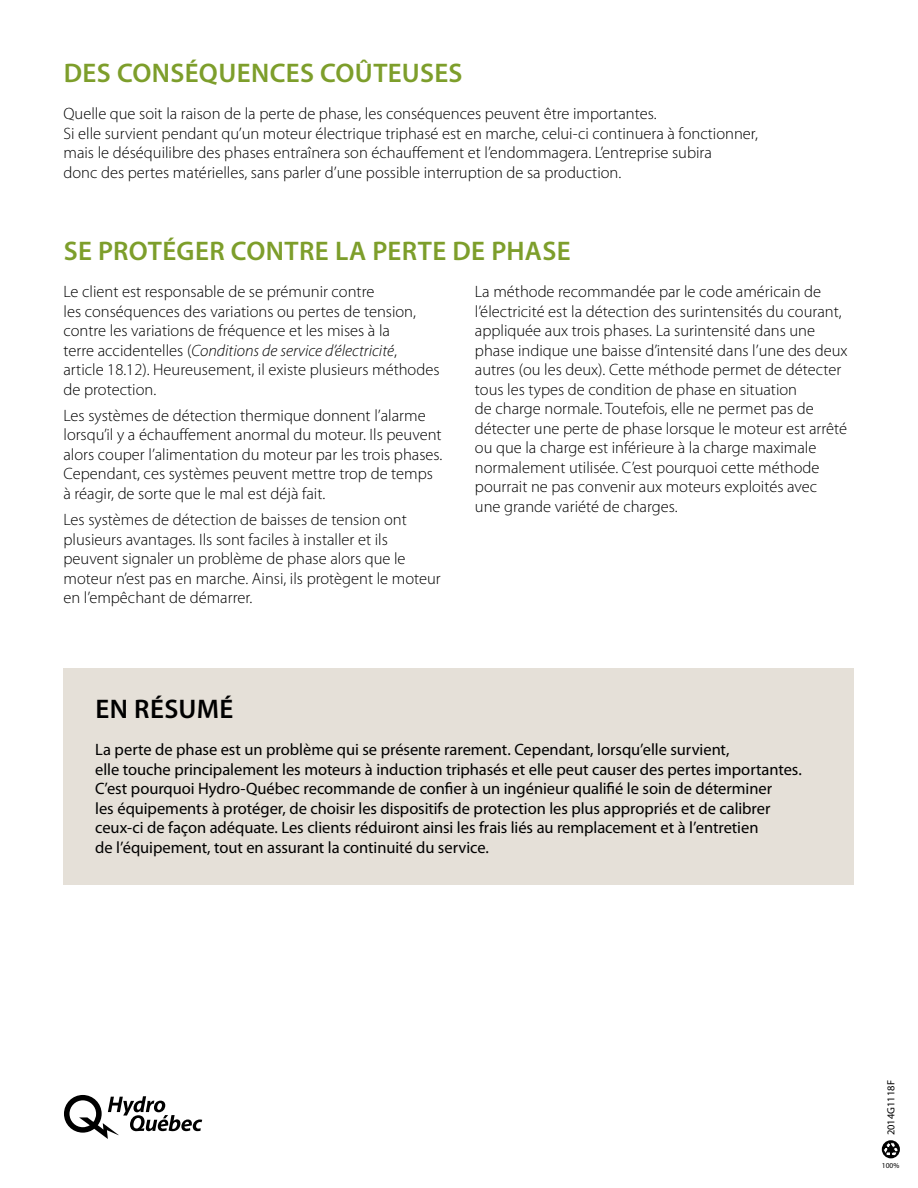
<style>
.page{position:relative;width:918px;height:1188px;background:#fff}
.page>*{position:absolute;margin:0;border:0;box-sizing:border-box;transform-origin:0 0}
.NIV_2_vert{font:600 27px "Myriad Pro";letter-spacing:.015em;color:#7d9e2b}
.NIV_2_vert-2{font:600 27px "Myriad Pro";letter-spacing:.015em;color:#000}
.t1{font:300 16.5px/19.5px "Myriad Pro";color:#000}
.t2{font:16.5px/19.5px "Myriad Pro";letter-spacing:-.005em;color:#000}
.t3{font:10.5px "Myriad Pro";color:#000}
.t4{font:7.5px "Myriad Pro";color:#000}
.s1{font-style:italic}
</style>
<div class="page">
<div style="left:64px;top:668px;width:790px;height:216px;background:#e5e0d8"></div>
<svg style="left:64px;top:1095px;width:138px;height:44px"></svg>
<svg style="left:882px;top:1140px;width:18px;height:18px"></svg>
<svg style="left:883px;top:1142px;width:17px;height:16px"></svg>
<h2 class="NIV_2_vert" style="left:64px;top:58px;width:400px">DES CONSÉQUENCES COÛTEUSES</h2>
<p class="t1" style="left:64px;top:104px;width:696px">Quelle que soit la raison de la perte de phase, les conséquences peuvent être importantes.<br>Si elle survient pendant qu’un moteur électrique triphasé est en marche, celui-ci continuera à fonctionner, mais le déséquilibre des phases entraînera son échauffement et l’endommagera. L’entreprise subira<br>donc des pertes matérielles, sans parler d’une possible interruption de sa production.</p>
<h2 class="NIV_2_vert" style="left:64px;top:236px;width:508px">SE PROTÉGER CONTRE LA PERTE DE PHASE</h2>
<p class="t1" style="left:64px;top:282px;width:378px">Le client est responsable de se prémunir contre<br>les conséquences des variations ou pertes de tension, contre les variations de fréquence et les mises à la<br>terre accidentelles (<span class="s1">Conditions de service d’électricité</span>, article 18.12). Heureusement, il existe plusieurs méthodes de protection.</p>
<p class="t1" style="left:64px;top:406px;width:380px">Les systèmes de détection thermique donnent l’alarme lorsqu’il y a échauffement anormal du moteur. Ils peuvent alors couper l’alimentation du moteur par les trois phases.<br>Cependant, ces systèmes peuvent mettre trop de temps à réagir, de sorte que le mal est déjà fait.</p>
<p class="t1" style="left:64px;top:510px;width:379px">Les systèmes de détection de baisses de tension ont plusieurs avantages. Ils sont faciles à installer et ils peuvent signaler un problème de phase alors que le moteur n’est pas en marche. Ainsi, ils protègent le moteur en l’empêchant de démarrer.</p>
<p class="t1" style="left:475px;top:282px;width:374px">La méthode recommandée par le code américain de l’électricité est la détection des surintensités du courant, appliquée aux trois phases. La surintensité dans une phase indique une baisse d’intensité dans l’une des deux autres (ou les deux). Cette méthode permet de détecter tous les types de condition de phase en situation<br>de charge normale. Toutefois, elle ne permet pas de détecter une perte de phase lorsque le moteur est arrêté ou que la charge est inférieure à la charge maximale normalement utilisée. C’est pourquoi cette méthode pourrait ne pas convenir aux moteurs exploités avec<br>une grande variété de charges.</p>
<h2 class="NIV_2_vert-2" style="left:96px;top:694px;width:140px">EN RÉSUMÉ</h2>
<p class="t2" style="left:95px;top:740px;width:708px">La perte de phase est un problème qui se présente rarement. Cependant, lorsqu’elle survient,<br>elle touche principalement les moteurs à induction triphasés et elle peut causer des pertes importantes.<br>C’est pourquoi Hydro-Québec recommande de confier à un ingénieur qualifié le soin de déterminer<br>les équipements à protéger, de choisir les dispositifs de protection les plus appropriés et de calibrer ceux-ci de façon adéquate. Les clients réduiront ainsi les frais liés au remplacement et à l’entretien<br>de l’équipement, tout en assurant la continuité du service.</p>
<p class="t3" style="left:885px;top:1135px;width:56px;rotate:-90deg">2014G1118F</p>
<p class="t4" style="left:882px;top:1162px;width:19px">100%</p>
</div>
